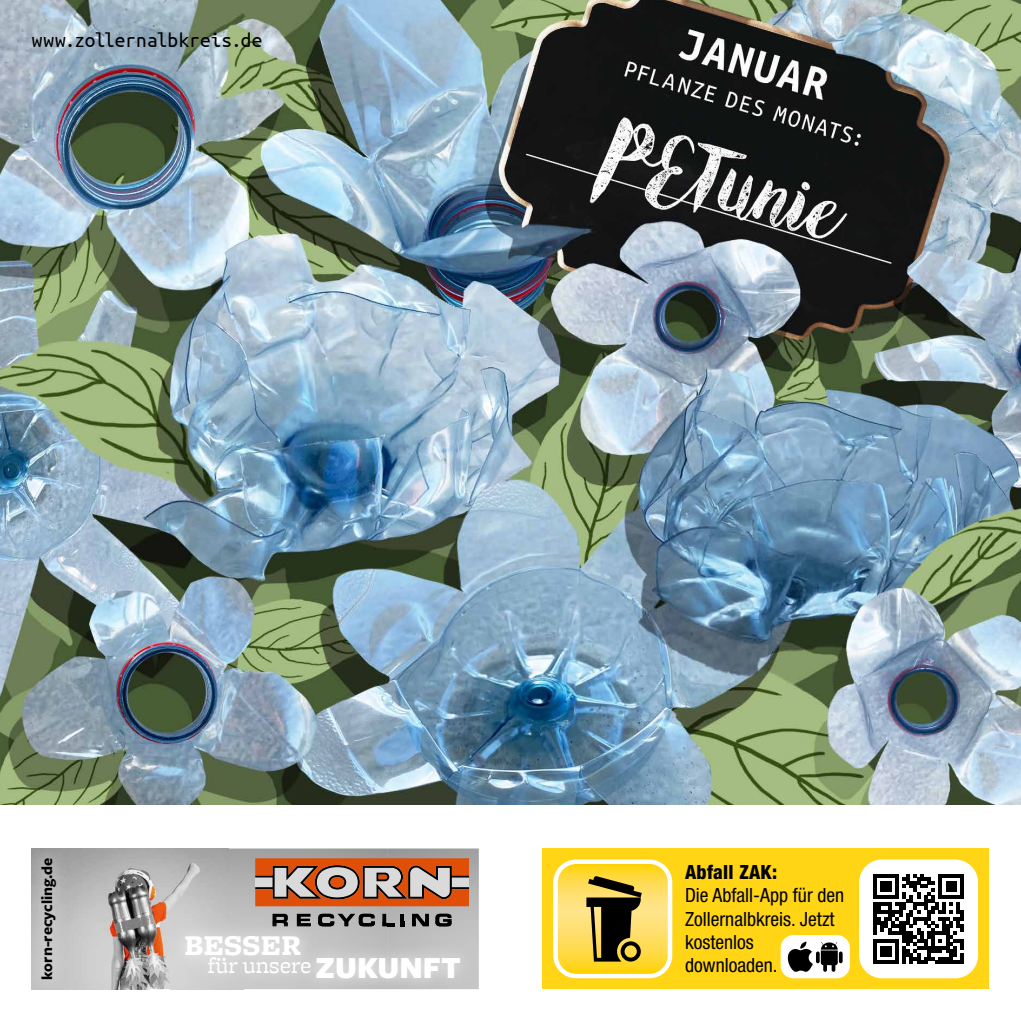
<style>
.page{position:relative;width:1021px;height:1021px;background:#fff}
.page>*{position:absolute;margin:0;border:0;box-sizing:border-box;transform-origin:0 0}
.t1{font:29.7px "Freight Micro Black SC";color:#fff}
.t2{font:23.62px "Freight Micro";color:#fff}
.t3{font:21.38px "Ubuntu Mono";color:#000}
.t4{font:condensed 19.57px/23.4px "Helvetica Neue LT Pro";color:#000}
.t5{font:800 condensed 19.57px "Helvetica Neue LT Pro";letter-spacing:.015em;color:#000}
.t6{font:700 15.75px "Freight Sans Pro";color:#000}
.s1{font-family:"Freight Sans";font-weight:900;font-size:31.95px}
</style>
<div class="page">
<img style="left:0;top:0;width:1020px;height:804px">
<div style="left:542px;top:848px;width:447px;height:141px;background:#ffd516"></div>
<svg style="left:558px;top:864px;width:114px;height:114px"></svg>
<div style="left:553px;top:859px;width:119px;height:119px;border:4px solid #fff;border-radius:21px"></div>
<div style="left:859px;top:859px;width:119px;height:119px;background:#fff;border-radius:23px"></div>
<svg style="left:863px;top:863px;width:111px;height:111px"></svg>
<div style="left:780px;top:935px;width:69px;height:43px;background:#fff;border-radius:13px"></div>
<svg style="left:787px;top:941px;width:55px;height:30px"></svg>
<img style="left:433px;top:848px;width:45px;height:70px">
<img style="left:32px;top:848px;width:401px;height:70px">
<img style="left:32px;top:918px;width:197px;height:71px">
<img style="left:229px;top:918px;width:68px;height:3px">
<img style="left:171px;top:921px;width:262px;height:68px">
<img style="left:433px;top:918px;width:45px;height:71px">
<svg style="left:272px;top:913px;width:16px;height:13px"></svg>
<svg style="left:297px;top:913px;width:14px;height:13px"></svg>
<svg style="left:412px;top:913px;width:17px;height:13px"></svg>
<svg style="left:435px;top:913px;width:16px;height:13px"></svg>
<svg style="left:255px;top:858px;width:214px;height:48px"></svg>
<svg style="left:318px;top:913px;width:57px;height:13px"></svg>
<svg style="left:382px;top:913px;width:22px;height:13px"></svg>
<p class="t3" style="left:32px;top:29px;width:232px">www.zollernalbkreis.de</p>
<p class="t6" style="left:36px;top:979px;width:124px;rotate:-90deg">korn-recycling.de</p>
<h1 class="t1" style="left:184px;top:929px;width:118px">BESSER</h1>
<p class="t2" style="left:208px;top:952px;width:254px">für unsere <span class="s1">ZUKUNFT</span></p>
<p class="t5" style="left:685px;top:860px;width:94px">Abfall ZAK:</p>
<p class="t4" style="left:685px;top:883px;width:161px">Die Abfall-App für den<br>Zollernalbkreis. Jetzt kostenlos downloaden.</p>
</div>
